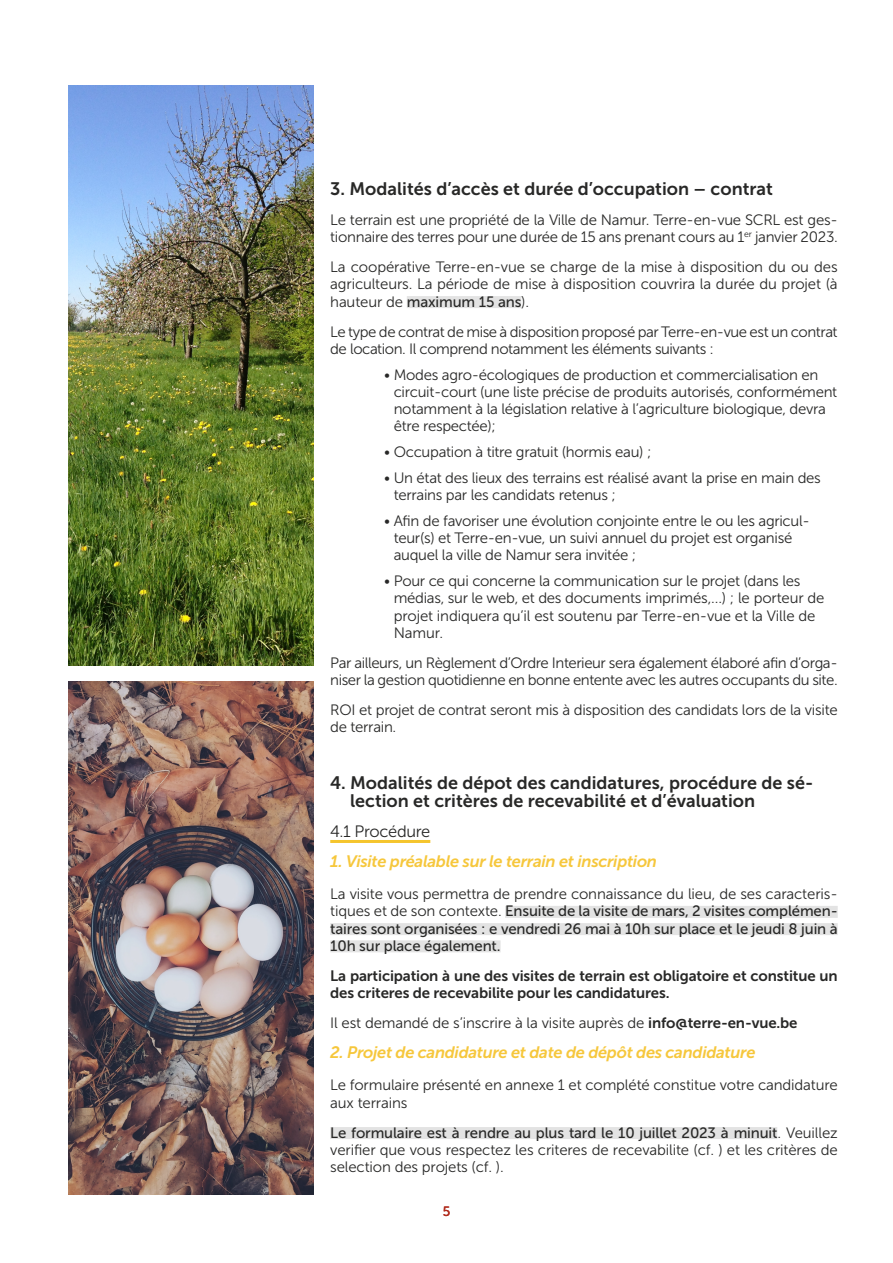
<style>
.page{position:relative;width:893px;height:1263px;background:#fff}
.page>*{position:absolute;margin:0;border:0;box-sizing:border-box;transform-origin:0 0}
.t1{font:18px/18px "Museo Sans 700";color:#282827}
.t2{font:italic 16.5px "Museo Sans 700";letter-spacing:-.02em;color:#f6c73c}
.t3{font:16.5px "Museo Sans 300";letter-spacing:-.02em;color:#282827}
.t4{font:15px/17.2px "Museo Sans 300";letter-spacing:-.02em;color:#282827}
.t5{font:15px/17.2px "Museo Sans 500";letter-spacing:-.01em;color:#282827;text-align:justify}
.t6{font:15px/17.2px "Museo Sans 700";letter-spacing:-.01em;color:#282827}
.t7{font:13.5px "Museo Sans 500";color:#b12c1e}
.s1{font-family:"Museo Sans 300"}
.s2{font-family:"Museo Sans 700"}
</style>
<div class="page">
<img style="left:68px;top:85px;width:245px;height:580px">
<img style="left:68px;top:681px;width:245px;height:514px">
<div style="left:407px;top:296px;width:114px;height:12px;background:#e3e3e3"></div>
<hr style="left:330px;top:840px;width:100px;height:3px;background:#f5c52d">
<div style="left:505px;top:906px;width:333px;height:12px;background:#e3e3e3"></div>
<div style="left:330px;top:923px;width:508px;height:12px;background:#e3e3e3"></div>
<div style="left:330px;top:940px;width:171px;height:12px;background:#e3e3e3"></div>
<div style="left:330px;top:1127px;width:447px;height:12px;background:#e3e3e3"></div>
<p class="t1" style="left:330px;top:180px;width:444px">3. Modalités d’accès et durée d’occupation – contrat</p>
<p class="t4" style="left:330px;top:211px;width:509px">Le terrain est une propriété de la Ville de Namur. Terre-en-vue SCRL est ges&shy;tionnaire des terres pour une durée de 15 ans prenant cours au 1<sup>er</sup> janvier 2023.</p>
<p class="t4" style="left:330px;top:258px;width:509px">La coopérative Terre-en-vue se charge de la mise à disposition du ou des agriculteurs. La période de mise à disposition couvrira la durée du projet (à</p>
<p class="t5" style="left:330px;top:293px;width:200px"><span class="s1">hauteur de</span> maximum 15 ans<span class="s1">).</span></p>
<p class="t4" style="left:330px;top:323px;width:509px">Le type de contrat de mise à disposition proposé par Terre-en-vue est un contrat de location. Il comprend notamment les éléments suivants :</p>
<p class="t4" style="left:394px;top:366px;width:445px;text-indent:-9px">• Modes agro-écologiques de production et commercialisation en circuit-court (une liste précise de produits autorisés, conformément notamment à la législation relative à l’agriculture biologique, devra être respectée);</p>
<p class="t4" style="left:384px;top:443px;width:269px">• Occupation à titre gratuit (hormis eau) ;</p>
<p class="t4" style="left:394px;top:469px;width:429px;text-indent:-9px">• Un état des lieux des terrains est réalisé avant la prise en main des terrains par les candidats retenus ;</p>
<p class="t4" style="left:394px;top:512px;width:418px;text-indent:-9px">• Afin de favoriser une évolution conjointe entre le ou les agricul&shy;teur(s) et Terre-en-vue, un suivi annuel du projet est organisé auquel la ville de Namur sera invitée ;</p>
<p class="t4" style="left:394px;top:572px;width:432px;text-indent:-9px">• Pour ce qui concerne la communication sur le projet (dans les médias, sur le web, et des documents imprimés,...) ; le porteur de projet indiquera qu’il est soutenu par Terre-en-vue et la Ville de Namur.</p>
<p class="t4" style="left:330px;top:654px;width:509px">Par ailleurs, un Règlement d’Ordre Interieur sera également élaboré afin d’orga&shy;niser la gestion quotidienne en bonne entente avec les autres occupants du site.</p>
<p class="t4" style="left:330px;top:701px;width:509px">ROI et projet de contrat seront mis à disposition des candidats lors de la visite de terrain.</p>
<p class="t1" style="left:350px;top:774px;width:465px;text-indent:-20px">4. Modalités de dépot des candidatures, procédure de sé&shy;lection et critères de recevabilité et d’évaluation</p>
<p class="t3" style="left:330px;top:822px;width:102px">4.1 Procédure</p>
<p class="t2" style="left:330px;top:852px;width:328px">1. Visite préalable sur le terrain et inscription</p>
<p class="t4" style="left:330px;top:885px;width:509px">La visite vous permettra de prendre connaissance du lieu, de ses caracteris-</p>
<p class="t5" style="left:330px;top:903px;width:509px"><span class="s1">tiques et de son contexte.</span> Ensuite de la visite de mars, 2 visites complémen&shy;taires sont organisées : e vendredi 26 mai à 10h sur place et le jeudi 8 juin à 10h sur place également.</p>
<p class="t6" style="left:330px;top:967px;width:509px">La participation à une des visites de terrain est obligatoire et constitue un des criteres de recevabilite pour les candidatures.</p>
<p class="t4" style="left:330px;top:1014px;width:469px">Il est demandé de s’inscrire à la visite auprès de <span class="s2">info@terre-en-vue.be</span></p>
<p class="t2" style="left:330px;top:1043px;width:427px">2. Projet de candidature et date de dépôt des candidature</p>
<p class="t4" style="left:330px;top:1076px;width:509px">Le formulaire présenté en annexe 1 et complété constitue votre candidature aux terrains</p>
<p class="t5" style="left:330px;top:1124px;width:509px">Le formulaire est à rendre au plus tard le 10 juillet 2023 à minuit<span class="s1">. Veuillez</span></p>
<p class="t4" style="left:330px;top:1141px;width:509px">verifier que vous respectez les criteres de recevabilite (cf. ) et les critères de selection des projets (cf. ).</p>
<p class="t7" style="left:443px;top:1204px;width:9px">5</p>
</div>
